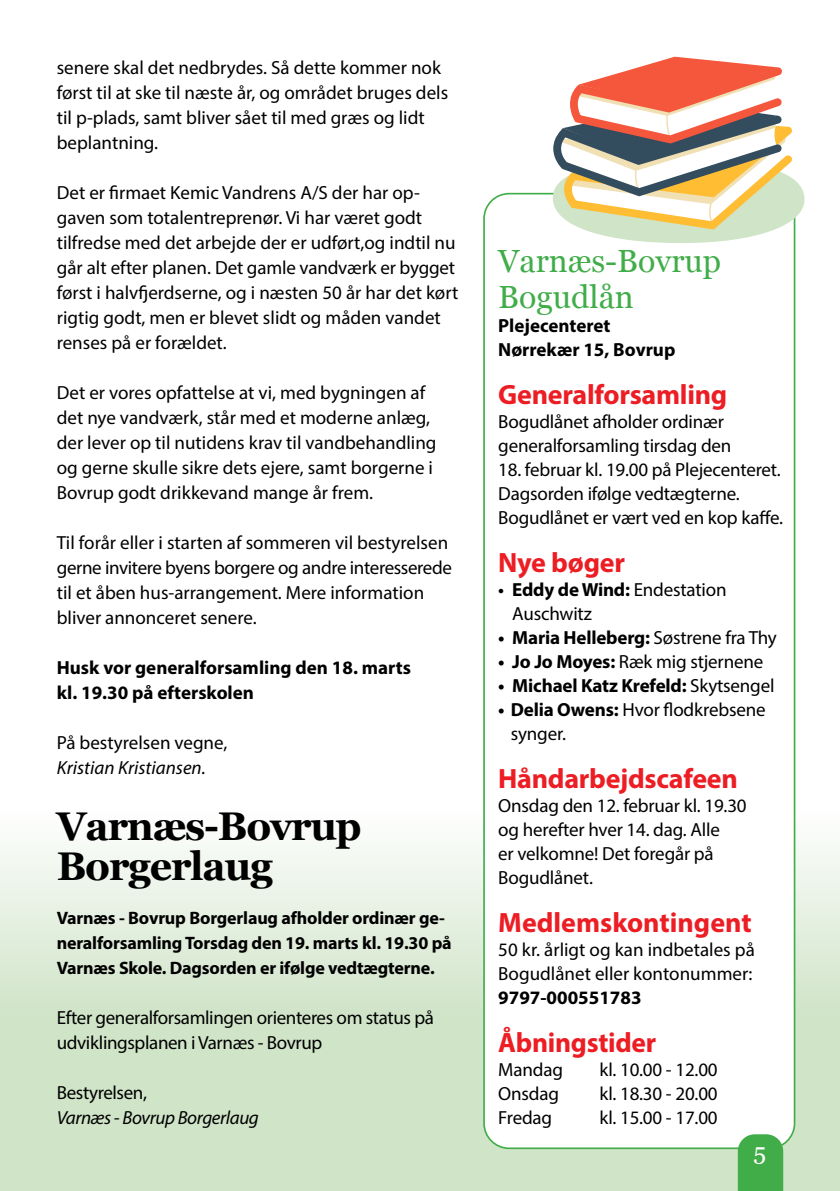
<style>
.page{position:relative;width:840px;height:1191px;background:#fff}
.page>*{position:absolute;margin:0;border:0;box-sizing:border-box;transform-origin:0 0}
.t1{font:700 40px/40px "Georgia";letter-spacing:-.03em;color:#000}
.t2{font:32px/36px "Georgia";color:#41ad49}
.t3{font:700 28px "Myriad Pro";letter-spacing:-.01em;color:#ed1d24}
.t4{font:24px "Georgia";color:#fff}
.t5{font:19px/25px "Myriad Pro";color:#000}
.t6{font:700 19px/25px "Myriad Pro";color:#000}
.t7{font:19px/25px "Myriad Pro";letter-spacing:-.02em;color:#000}
.t8{font:italic 19px "Myriad Pro";letter-spacing:-.015em;color:#000}
.t9{font:700 18px/25px "Myriad Pro";letter-spacing:-.01em;color:#000}
.s1{font-weight:600}
.s2{font-weight:700}
.s3{font-weight:400}
</style>
<div class="page">
<div style="left:0;top:810px;width:839px;height:381px;background:linear-gradient(to bottom,#f4f8f2,#c4ddba)"></div>
<div style="left:484px;top:194px;width:310px;height:954px;background:#fff;border-radius:25px"></div>
<div style="left:483px;top:193px;width:311px;height:956px;border:2px solid #41ad49;border-radius:25px"></div>
<svg style="left:548px;top:56px;width:256px;height:187px"></svg>
<svg style="left:737px;top:1134px;width:45px;height:57px;background:#4cb154"></svg>
<p class="t5" style="left:57px;top:55px;width:393px">senere skal det nedbrydes. Så dette kommer nok først til at ske til næste år, og området bruges dels til p-plads, samt bliver sået til med græs og lidt beplantning.</p>
<p class="t5" style="left:57px;top:180px;width:403px">Det er firmaet Kemic Vandrens A/S der har op&shy;gaven som totalentreprenør. Vi har været godt tilfredse med det arbejde der er udført,og indtil nu går alt efter planen. Det gamle vandværk er bygget først i halvfjerdserne, og i næsten 50 år har det kørt rigtig godt, men er blevet slidt og måden vandet renses på er forældet.</p>
<p class="t5" style="left:57px;top:380px;width:381px">Det er vores opfattelse at vi, med bygningen af det nye vandværk, står med et moderne anlæg, der lever op til nutidens krav til vandbehandling og gerne skulle sikre dets ejere, samt borgerne i Bovrup godt drikkevand mange år frem.</p>
<p class="t5" style="left:57px;top:530px;width:396px">Til forår eller i starten af sommeren vil bestyrelsen gerne invitere byens borgere og andre interesserede til et åben hus-arrangement. Mere information bliver annonceret senere.</p>
<p class="t6" style="left:57px;top:654px;width:355px">Husk vor generalforsamling den 18. marts kl. 19.30 på efterskolen</p>
<p class="t5" style="left:57px;top:730px;width:172px">På bestyrelsen vegne,</p>
<p class="t8" style="left:57px;top:756px;width:150px">Kristian Kristiansen.</p>
<h1 class="t1" style="left:57px;top:803px;width:306px">Varnæs-Bovrup<br>Borgerlaug</h1>
<p class="t9" style="left:57px;top:905px;width:396px">Varnæs - Bovrup Borgerlaug afholder ordinær ge&shy;neralforsamling Torsdag den 19. marts kl. 19.30 på<br>Varnæs Skole. Dagsorden er ifølge vedtægterne.</p>
<p class="t7" style="left:57px;top:1005px;width:378px">Efter generalforsamlingen orienteres om status på udviklingsplanen i Varnæs - Bovrup</p>
<p class="t7" style="left:57px;top:1080px;width:92px">Bestyrelsen,</p>
<p class="t8" style="left:57px;top:1106px;width:203px">Varnæs - Bovrup Borgerlaug</p>
<h2 class="t2" style="left:498px;top:241px;width:224px">Varnæs-Bovrup<br>Bogudlån</h2>
<p class="t6" style="left:498px;top:313px;width:178px;line-height:24px">Plejecenteret<br>Nørrekær 15, Bovrup</p>
<h3 class="t3" style="left:498px;top:376px;width:230px">Generalforsamling</h3>
<p class="t5" style="left:498px;top:409px;width:235px;line-height:24px">Bogudlånet afholder ordinær generalforsamling tirsdag den</p>
<p class="t5" style="left:498px;top:457px;width:286px;line-height:24px">18. februar kl. 19.00 på Plejecenteret.<br>Dagsorden ifølge vedtægterne.<br>Bogudlånet er vært ved en kop kaffe.</p>
<h3 class="t3" style="left:498px;top:544px;width:128px">Nye bøger</h3>
<p class="t5" style="left:512px;top:577px;width:216px;line-height:24px;text-indent:-14px"><span class="s1">•</span> <span class="s2">Eddy de Wind:</span> Endestation<br>Auschwitz</p>
<p class="t6" style="left:498px;top:624px;width:280px">• Maria Helleberg: <span class="s3">Søstrene fra Thy</span></p>
<p class="t5" style="left:498px;top:649px;width:266px"><span class="s2">• Jo Jo Moyes:</span> Ræk mig stjernene</p>
<p class="t6" style="left:498px;top:672px;width:277px">• Michael Katz Krefeld: <span class="s3">Skytsengel</span></p>
<p class="t5" style="left:510px;top:697px;width:256px;line-height:24px;text-indent:-13px"><span class="s2">• Delia Owens:</span> Hvor flodkrebsene synger.</p>
<h3 class="t3" style="left:498px;top:760px;width:241px">Håndarbejdscafeen</h3>
<p class="t5" style="left:498px;top:793px;width:250px;line-height:24px">Onsdag den 12. februar kl. 19.30 og herefter hver 14. dag. Alle<br>er velkomne! Det foregår på<br>Bogudlånet.</p>
<h3 class="t3" style="left:498px;top:904px;width:255px">Medlemskontingent</h3>
<p class="t5" style="left:498px;top:937px;width:258px;line-height:24px">50 kr. årligt og kan indbetales på<br>Bogudlånet eller kontonummer:</p>
<p class="t6" style="left:498px;top:984px;width:145px">9797-000551783</p>
<h3 class="t3" style="left:498px;top:1024px;width:159px">Åbningstider</h3>
<p class="t5" style="left:498px;top:1057px;width:66px">Mandag</p>
<p class="t5" style="left:599px;top:1057px;width:120px">kl. 10.00 - 12.00</p>
<p class="t5" style="left:498px;top:1081px;width:62px">Onsdag</p>
<p class="t5" style="left:599px;top:1081px;width:120px">kl. 18.30 - 20.00</p>
<p class="t5" style="left:498px;top:1105px;width:55px">Fredag</p>
<p class="t5" style="left:599px;top:1105px;width:120px">kl. 15.00 - 17.00</p>
<p class="t4" style="left:753px;top:1134px;width:14px">5</p>
</div>
